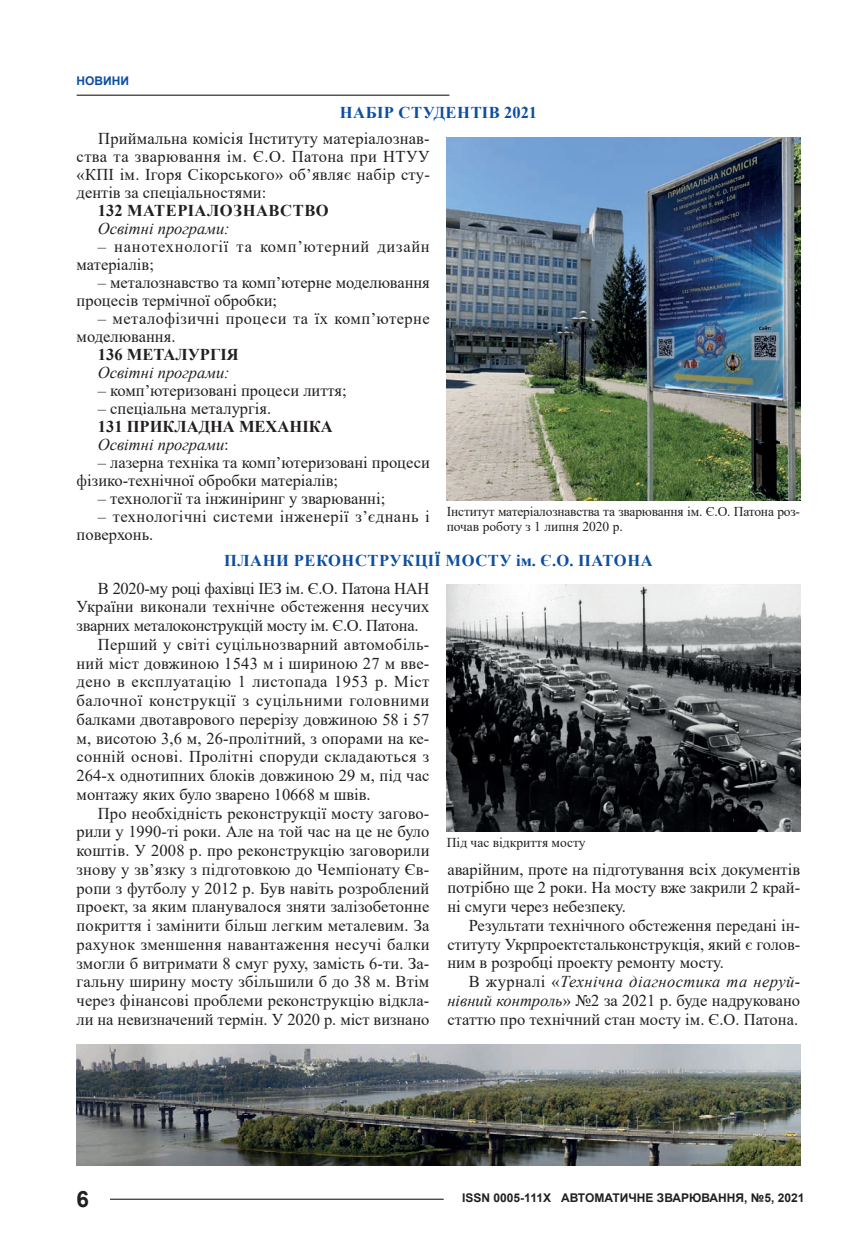
<style>
.page{position:relative;width:864px;height:1259px;background:#fff}
.page>*{position:absolute;margin:0;border:0;box-sizing:border-box;transform-origin:0 0}
.t1{font:700 22.5px "Arial";color:#231f20}
.t2{font:16.5px/18.8px "Times New Roman";letter-spacing:.005em;color:#231f20;text-align:justify}
.t3{font:16.5px/18px "Times New Roman";letter-spacing:.025em;color:#231f20}
.t4{font:16.5px "Times New Roman";letter-spacing:-.02em;color:#231f20}
.t5{font:700 16.5px "Times New Roman";letter-spacing:.035em;color:#0b4ea2}
.t6{font:700 16.5px/18px "Times New Roman";color:#231f20}
.t7{font:16.5px/18px "Times New Roman";letter-spacing:.045em;color:#231f20}
.t8{font:16.5px "Times New Roman";letter-spacing:.03em;color:#231f20}
.t9{font:italic 16.5px "Times New Roman";color:#231f20}
.t10{font:700 16.5px "Times New Roman";letter-spacing:.035em;color:#231f20}
.t11{font:13.5px/15px "Times New Roman";letter-spacing:-.015em;color:#231f20}
.t12{font:700 12px "Arial";color:#231f20}
.t13{font:700 12px "Arial";color:#0b4ea2}
.s1{font-weight:400;font-style:italic}
.s2{font-weight:400}
.s3{font-style:italic}
</style>
<div class="page">
<hr style="left:110px;top:1198px;width:333px;height:1px;background:#231f20">
<hr style="left:77px;top:95px;width:372px;height:1px;background:#231f20">
<img style="left:446px;top:138px;width:353px;height:362px">
<img style="left:446px;top:584px;width:353px;height:247px">
<img style="left:77px;top:1044px;width:722px;height:121px">
<p class="t13" style="left:77px;top:72px;width:54px">НОВИНИ</p>
<p class="t5" style="left:340px;top:100px;width:199px">НАБІР СТУДЕНТІВ 2021</p>
<p class="t2" style="left:77px;top:129px;width:355px;line-height:18px;text-indent:22px">Приймальна комісія Інституту матеріалознав&shy;ства та зварювання ім. Є.О. Патона при НТУУ «КПІ ім. Ігоря Сікорського» об’являє набір сту&shy;дентів за спеціальностями:</p>
<p class="t10" style="left:98px;top:199px;width:232px">132 МАТЕРІАЛОЗНАВСТВО</p>
<p class="t9" style="left:98px;top:217px;width:133px">Освітні програми:</p>
<p class="t7" style="left:77px;top:237px;width:354px;text-indent:21px">– нанотехнології та комп’ютерний дизайн матеріалів;</p>
<p class="t2" style="left:77px;top:273px;width:354px;line-height:18px;text-indent:21px">– металознавство та комп’ютерне моделювання процесів термічної обробки;</p>
<p class="t3" style="left:77px;top:309px;width:354px;text-indent:21px">– металофізичні процеси та їх комп’ютерне моделювання.</p>
<p class="t6" style="left:98px;top:345px;width:142px">136 МЕТАЛУРГІЯ</p>
<p class="t9" style="left:98px;top:361px;width:133px">Освітні програми:</p>
<p class="t2" style="left:98px;top:381px;width:250px">– комп’ютеризовані процеси лиття;</p>
<p class="t2" style="left:98px;top:399px;width:175px">– спеціальна металургія.</p>
<p class="t6" style="left:98px;top:417px;width:236px">131 ПРИКЛАДНА МЕХАНІКА<br><span class="s1">Освітні програми</span><span class="s2">:</span></p>
<p class="t2" style="left:77px;top:453px;width:354px;line-height:18px;text-indent:21px">– лазерна техніка та комп’ютеризовані процеси фізико-технічної обробки матеріалів;</p>
<p class="t2" style="left:98px;top:489px;width:289px">– технології та інжиніринг у зварюванні;</p>
<p class="t3" style="left:77px;top:507px;width:354px;text-indent:21px">– технологічні системи інженерії з’єднань і поверхонь.</p>
<p class="t11" style="left:446px;top:504px;width:354px">Інститут матеріалознавства та зварювання ім. Є.О. Патона роз&shy;почав роботу з 1 липня 2020 р.</p>
<p class="t5" style="left:224px;top:549px;width:430px">ПЛАНИ РЕКОНСТРУКЦІЇ МОСТУ ім. Є.О. ПАТОНА</p>
<p class="t4" style="left:98px;top:576px;width:333px">В 2020-му році фахівці ІЕЗ ім. Є.О. Патона НАН</p>
<p class="t2" style="left:77px;top:597px;width:354px">України виконали технічне обстеження несучих</p>
<p class="t4" style="left:77px;top:614px;width:343px">зварних металоконструкцій мосту ім. Є.О. Патона.</p>
<p class="t2" style="left:98px;top:634px;width:333px">Перший у світі суцільнозварний автомобіль-</p>
<p class="t2" style="left:77px;top:653px;width:354px">ний міст довжиною 1543 м і шириною 27 м вве-</p>
<p class="t3" style="left:77px;top:672px;width:354px">дено в експлуатацію 1 листопада 1953 р. Міст</p>
<p class="t8" style="left:77px;top:689px;width:354px">балочної конструкції з суцільними головними</p>
<p class="t2" style="left:77px;top:709px;width:354px">балками двотаврового перерізу довжиною 58 і 57</p>
<p class="t2" style="left:77px;top:728px;width:354px">м, висотою 3,6 м, 26-пролітний, з опорами на ке-</p>
<p class="t2" style="left:77px;top:747px;width:354px">сонній основі. Пролітні споруди складаються з</p>
<p class="t2" style="left:77px;top:765px;width:354px">264-х однотипних блоків довжиною 29 м, під час</p>
<p class="t2" style="left:77px;top:784px;width:295px">монтажу яких було зварено 10668 м швів.</p>
<p class="t2" style="left:98px;top:803px;width:333px">Про необхідність реконструкції мосту загово-</p>
<p class="t2" style="left:77px;top:822px;width:354px">рили у 1990-ті роки. Але на той час на це не було</p>
<p class="t2" style="left:77px;top:840px;width:354px">коштів. У 2008 р. про реконструкцію заговорили</p>
<p class="t2" style="left:77px;top:859px;width:354px">знову у зв’язку з підготовкою до Чемпіонату Єв-</p>
<p class="t2" style="left:77px;top:878px;width:354px">ропи з футболу у 2012 р. Був навіть розроблений</p>
<p class="t2" style="left:77px;top:897px;width:354px">проект, за яким планувалося зняти залізобетонне</p>
<p class="t2" style="left:77px;top:915px;width:354px">покриття і замінити більш легким металевим. За</p>
<p class="t2" style="left:77px;top:934px;width:354px">рахунок зменшення навантаження несучі балки</p>
<p class="t2" style="left:77px;top:953px;width:354px">змогли б витримати 8 смуг руху, замість 6-ти. За-</p>
<p class="t2" style="left:77px;top:972px;width:354px">гальну ширину мосту збільшили б до 38 м. Втім</p>
<p class="t2" style="left:77px;top:990px;width:354px">через фінансові проблеми реконструкцію відкла-</p>
<p class="t2" style="left:77px;top:1009px;width:354px">ли на невизначений термін. У 2020 р. міст визнано</p>
<p class="t11" style="left:446px;top:835px;width:140px">Під час відкриття мосту</p>
<p class="t2" style="left:447px;top:859px;width:354px">аварійним, проте на підготування всіх документів потрібно ще 2 роки. На мосту вже закрили 2 край&shy;ні смуги через небезпеку.</p>
<p class="t2" style="left:447px;top:915px;width:354px;text-indent:21px">Результати технічного обстеження передані ін&shy;ституту Укрпроектстальконструкція, який є голов&shy;ним в розробці проекту ремонту мосту.</p>
<p class="t2" style="left:447px;top:971px;width:354px;text-indent:21px">В журналі «<span class="s3">Технічна діагностика та неруй&shy;нівний контроль</span>» №2 за 2021 р. буде надруковано статтю про технічний стан мосту ім. Є.О. Патона.</p>
<h1 class="t1" style="left:77px;top:1183px;width:14px">6</h1>
<p class="t12" style="left:462px;top:1189px;width:343px">ISSN 0005-111X АВТОМАТИЧНЕ ЗВАРЮВАННЯ, №5, 2021</p>
</div>
